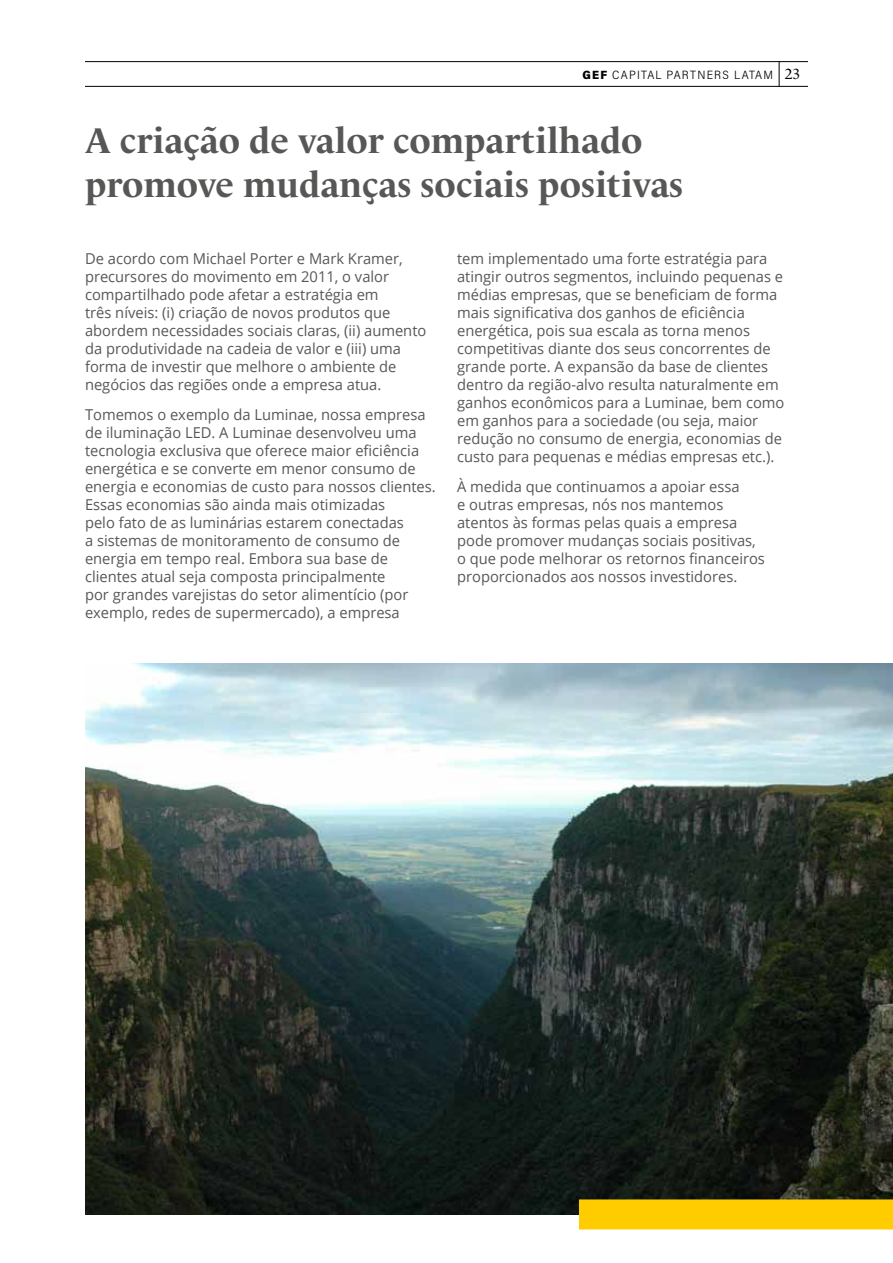
<style>
.page{position:relative;width:893px;height:1263px;background:#fff}
.page>*{position:absolute;margin:0;border:0;box-sizing:border-box;transform-origin:0 0}
.t1{font:700 36px/43.2px "Le Monde Livre Cla Std";color:#575756}
.t2{font:15px/18px "Open Sans";color:#575756}
.t3{font:12px "Acumin Variable Concept";letter-spacing:.045em;color:#000}
.s1{font-family:"Le Monde Livre Cla Std";font-size:15px}
</style>
<div class="page">
<img style="left:85px;top:663px;width:808px;height:551px">
<div style="left:579px;top:1199px;width:314px;height:30px;background:#fc0"></div>
<hr style="left:85px;top:86px;width:723px;height:1px;background:#000">
<hr style="left:85px;top:61px;width:723px;height:1px;background:#000">
<svg style="left:779px;top:62px;width:1px;height:24px"></svg>
<p class="t3" style="left:583px;top:66px;width:219px">GEF CAPITAL PARTNERS LATAM <span class="s1">23</span></p>
<h1 class="t1" style="left:85px;top:120px;width:600px">A criação de valor compartilhado promove mudanças sociais positivas</h1>
<p class="t2" style="left:85px;top:249px;width:343px">De acordo com Michael Porter e Mark Kramer, precursores do movimento em 2011, o valor compartilhado pode afetar a estratégia em<br>três níveis: (i) criação de novos produtos que abordem necessidades sociais claras, (ii) aumento da produtividade na cadeia de valor e (iii) uma forma de investir que melhore o ambiente de negócios das regiões onde a empresa atua.</p>
<p class="t2" style="left:85px;top:405px;width:352px">Tomemos o exemplo da Luminae, nossa empresa de iluminação LED. A Luminae desenvolveu uma tecnologia exclusiva que oferece maior eficiência energética e se converte em menor consumo de energia e economias de custo para nossos clientes.<br>Essas economias são ainda mais otimizadas<br>pelo fato de as luminárias estarem conectadas<br>a sistemas de monitoramento de consumo de energia em tempo real. Embora sua base de clientes atual seja composta principalmente<br>por grandes varejistas do setor alimentício (por exemplo, redes de supermercado), a empresa</p>
<p class="t2" style="left:457px;top:249px;width:329px">tem implementado uma forte estratégia para atingir outros segmentos, incluindo pequenas e médias empresas, que se beneficiam de forma mais significativa dos ganhos de eficiência energética, pois sua escala as torna menos competitivas diante dos seus concorrentes de grande porte. A expansão da base de clientes dentro da região-alvo resulta naturalmente em ganhos econômicos para a Luminae, bem como em ganhos para a sociedade (ou seja, maior redução no consumo de energia, economias de custo para pequenas e médias empresas etc.).</p>
<p class="t2" style="left:457px;top:477px;width:309px">À medida que continuamos a apoiar essa<br>e outras empresas, nós nos mantemos atentos às formas pelas quais a empresa pode promover mudanças sociais positivas, o que pode melhorar os retornos financeiros proporcionados aos nossos investidores.</p>
</div>
